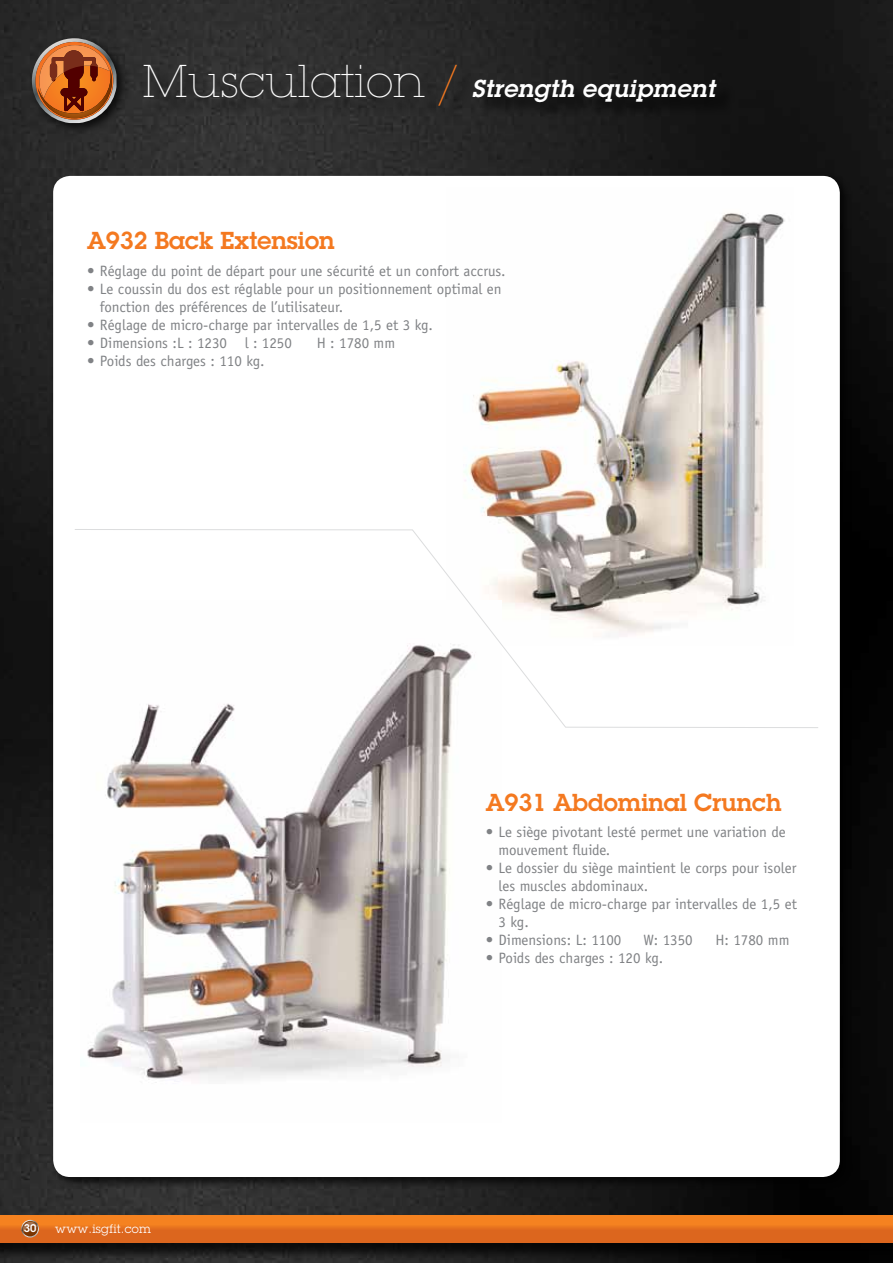
<style>
.page{position:relative;width:893px;height:1263px;background:#fff}
.page>*{position:absolute;margin:0;border:0;box-sizing:border-box;transform-origin:0 0}
.t1{font:600 24px "Lubalin Graph Std";color:#f47920}
.t2{font:italic 600 24px "Lubalin Graph Std";letter-spacing:.02em;color:#fff}
.t3{font:15px/18px "Officina Sans Std";color:#808285}
.t4{font:12px "Lubalin Graph Std";letter-spacing:.025em;color:#fff}
.t5{font:600 10.95px "Lubalin Graph Std";color:#fff}
.s1{font-weight:200;font-style:normal;font-size:45px}
.s2{font-weight:200;font-style:normal;font-size:45px;color:#f47920}
</style>
<div class="page">
<img style="left:0;top:0;width:893px;height:1263px">
<div style="left:0;top:1217px;width:893px;height:44px;background:#000;opacity:.75"></div>
<svg style="left:0;top:1215px;width:893px;height:27px;background:#e7721e"></svg>
<svg style="left:21px;top:1220px;width:18px;height:17px"></svg>
<svg style="left:22px;top:1221px;width:16px;height:15px"></svg>
<svg style="left:23px;top:1222px;width:14px;height:10px"></svg>
<div style="left:28px;top:35px;width:101px;height:101px;background:#000;opacity:.75"></div>
<svg style="left:32px;top:38px;width:85px;height:85px;background:#985832"></svg>
<div style="left:49px;top:172px;width:803px;height:1018px;background:#000;opacity:.75"></div>
<div style="left:53px;top:176px;width:787px;height:1001px;background:#fff;border-radius:17px"></div>
<div style="left:147px;top:67px;width:588px;height:57px;background:#000;opacity:.75"></div>
<img style="left:464px;top:213px;width:321px;height:316px">
<img style="left:87px;top:728px;width:364px;height:355px">
<svg style="left:75px;top:529px;width:743px;height:199px"></svg>
<h1 class="t2" style="left:142px;top:72px;width:574px"><span class="s1">Musculation</span> <span class="s2">/</span> Strength equipment</h1>
<h1 class="t1" style="left:87px;top:225px;width:249px">A932 Back Extension</h1>
<p class="t3" style="left:87px;top:261px;width:420px">• Réglage du point de départ pour une sécurité et un confort accrus.</p>
<p class="t3" style="left:100px;top:279px;width:403px;text-indent:-13px">• Le coussin du dos est réglable pour un positionnement optimal en fonction des préférences de l’utilisateur.</p>
<p class="t3" style="left:87px;top:315px;width:347px">• Réglage de micro-charge par intervalles de 1,5 et 3 kg.</p>
<p class="t3" style="left:87px;top:333px;width:206px">• Dimensions : L : 1230 l : 1250</p>
<p class="t3" style="left:317px;top:333px;width:80px">H : 1780 mm</p>
<p class="t3" style="left:87px;top:351px;width:179px">• Poids des charges : 110 kg.</p>
<p class="t5" style="left:24px;top:1221px;width:14px">30</p>
<p class="t4" style="left:55px;top:1221px;width:97px">www.isgfit.com</p>
<h1 class="t1" style="left:486px;top:786px;width:297px">A931 Abdominal Crunch</h1>
<p class="t3" style="left:499px;top:823px;width:289px;text-indent:-13px">• Le siège pivotant lesté permet une variation de mouvement fluide.</p>
<p class="t3" style="left:499px;top:859px;width:299px;text-indent:-13px">• Le dossier du siège maintient le corps pour isoler les muscles abdominaux.</p>
<p class="t3" style="left:499px;top:895px;width:300px;text-indent:-13px">• Réglage de micro-charge par intervalles de 1,5 et<br>3 kg.</p>
<p class="t3" style="left:486px;top:931px;width:137px">• Dimensions: L: 1100</p>
<p class="t3" style="left:643px;top:931px;width:51px">W: 1350</p>
<p class="t3" style="left:715px;top:931px;width:76px">H: 1780 mm</p>
<p class="t3" style="left:486px;top:949px;width:179px">• Poids des charges : 120 kg.</p>
</div>
